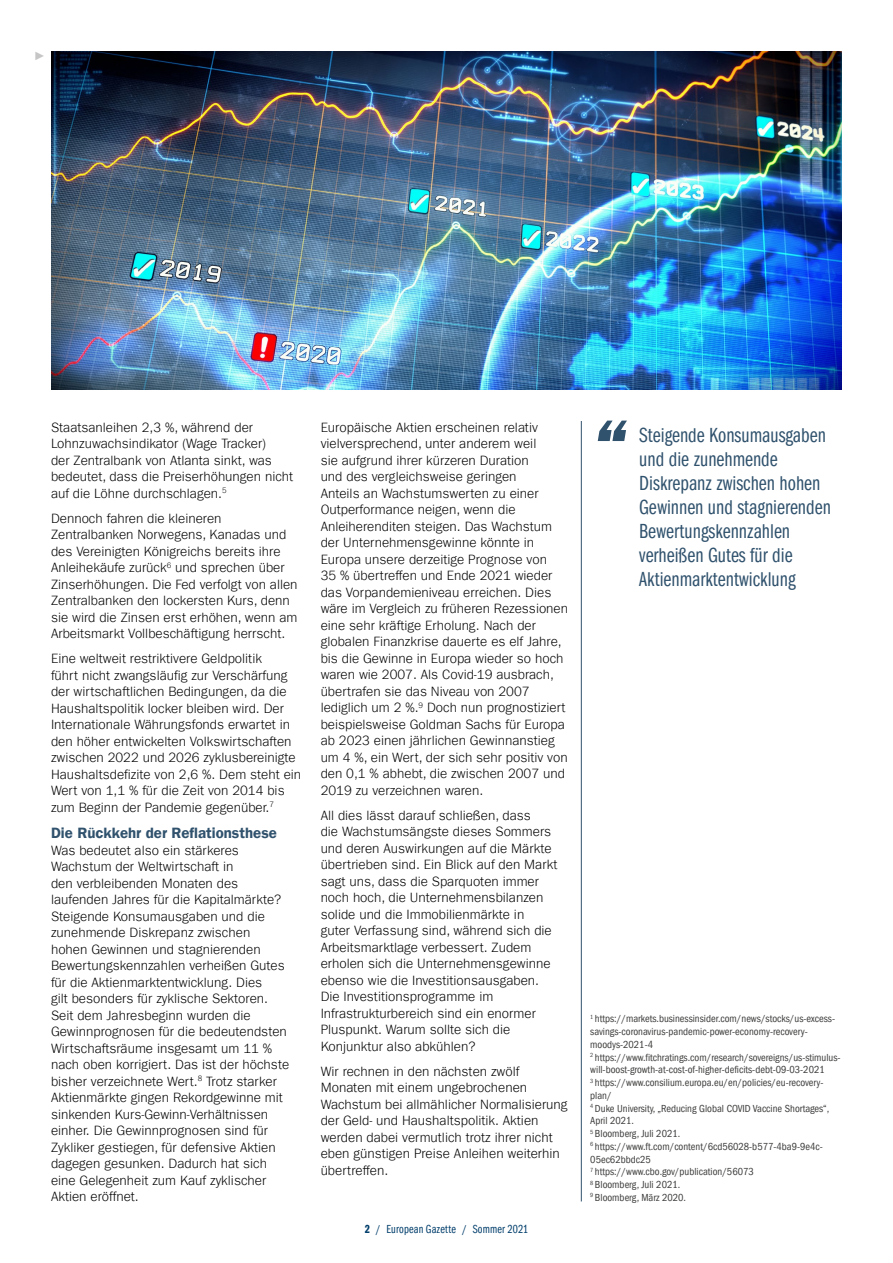
<style>
.page{position:relative;width:893px;height:1263px;background:#fff}
.page>*{position:absolute;margin:0;border:0;box-sizing:border-box;transform-origin:0 0}
.t1{font:72px "ITC Frank Gofor Ameriprise Hvy It";color:#30526d}
.t2{font:21px/24px "ITC Frank Gofor Ameriprise Bk Cm";color:#30526d}
.t3{font:15px "ITC Frank Gofor Ameriprise Dm";color:#30526d}
.t4{font:300 13.5px/16.5px "ITC Frank Gofor Ameriprise";color:#000}
.t5{font:12px "ITC Frank Gofor Ameriprise Bk Cm";letter-spacing:.015em;color:#003e6b}
.t6{font:12px "Arial";color:#c6c6c6}
.t7{font:condensed 10.5px/12.8px "ITC Frank Gofor Ameriprise";color:#3c3c3b}
.s1{font-family:"ITC Frank Gofor Ameriprise Dm Cm"}
</style>
<div class="page">
<hr style="left:581px;top:421px;width:1px;height:780px;background:#30526d">
<img style="left:51px;top:51px;width:791px;height:338px">
<p class="t6" style="left:34px;top:48px;width:13px">►</p>
<p class="t4" style="left:51px;top:419px;width:244px">Staatsanleihen 2,3 %, während der Lohnzuwachsindikator (Wage Tracker)<br>der Zentralbank von Atlanta sinkt, was bedeutet, dass die Preiserhöhungen nicht auf die Löhne durchschlagen.<sup>5</sup></p>
<p class="t4" style="left:51px;top:510px;width:248px">Dennoch fahren die kleineren Zentralbanken Norwegens, Kanadas und des Vereinigten Königreichs bereits ihre Anleihekäufe zurück<sup>6</sup> und sprechen über Zinserhöhungen. Die Fed verfolgt von allen Zentralbanken den lockersten Kurs, denn sie wird die Zinsen erst erhöhen, wenn am Arbeitsmarkt Vollbeschäftigung herrscht.</p>
<p class="t4" style="left:51px;top:650px;width:252px">Eine weltweit restriktivere Geldpolitik<br>führt nicht zwangsläufig zur Verschärfung der wirtschaftlichen Bedingungen, da die Haushaltspolitik locker bleiben wird. Der Internationale Währungsfonds erwartet in den höher entwickelten Volkswirtschaften zwischen 2022 und 2026 zyklusbereinigte Haushaltsdefizite von 2,6 %. Dem steht ein Wert von 1,1 % für die Zeit von 2014 bis zum Beginn der Pandemie gegenüber.<sup>7</sup></p>
<p class="t3" style="left:51px;top:824px;width:227px">Die Rückkehr der Reflationsthese</p>
<p class="t4" style="left:51px;top:842px;width:240px">Was bedeutet also ein stärkeres Wachstum der Weltwirtschaft in<br>den verbleibenden Monaten des laufenden Jahres für die Kapitalmärkte?<br>Steigende Konsumausgaben und die zunehmende Diskrepanz zwischen hohen Gewinnen und stagnierenden Bewertungskennzahlen verheißen Gutes für die Aktienmarktentwicklung. Dies<br>gilt besonders für zyklische Sektoren.<br>Seit dem Jahresbeginn wurden die Gewinnprognosen für die bedeutendsten Wirtschaftsräume insgesamt um 11 % nach oben korrigiert. Das ist der höchste bisher verzeichnete Wert.<sup>8</sup> Trotz starker Aktienmärkte gingen Rekordgewinne mit sinkenden Kurs-Gewinn-Verhältnissen einher. Die Gewinnprognosen sind für Zykliker gestiegen, für defensive Aktien dagegen gesunken. Dadurch hat sich eine Gelegenheit zum Kauf zyklischer Aktien eröffnet.</p>
<p class="t4" style="left:321px;top:419px;width:249px">Europäische Aktien erscheinen relativ vielversprechend, unter anderem weil<br>sie aufgrund ihrer kürzeren Duration<br>und des vergleichsweise geringen<br>Anteils an Wachstumswerten zu einer Outperformance neigen, wenn die Anleiherenditen steigen. Das Wachstum der Unternehmensgewinne könnte in Europa unsere derzeitige Prognose von<br>35 % übertreffen und Ende 2021 wieder das Vorpandemieniveau erreichen. Dies wäre im Vergleich zu früheren Rezessionen eine sehr kräftige Erholung. Nach der globalen Finanzkrise dauerte es elf Jahre, bis die Gewinne in Europa wieder so hoch waren wie 2007. Als Covid-19 ausbrach, übertrafen sie das Niveau von 2007 lediglich um 2 %.<sup>9</sup> Doch nun prognostiziert beispielsweise Goldman Sachs für Europa ab 2023 einen jährlichen Gewinnanstieg um 4 %, ein Wert, der sich sehr positiv von den 0,1 % abhebt, die zwischen 2007 und 2019 zu verzeichnen waren.</p>
<p class="t4" style="left:321px;top:807px;width:238px">All dies lässt darauf schließen, dass<br>die Wachstumsängste dieses Sommers und deren Auswirkungen auf die Märkte übertrieben sind. Ein Blick auf den Markt sagt uns, dass die Sparquoten immer noch hoch, die Unternehmensbilanzen solide und die Immobilienmärkte in<br>guter Verfassung sind, während sich die Arbeitsmarktlage verbessert. Zudem erholen sich die Unternehmensgewinne ebenso wie die Investitionsausgaben.<br>Die Investitionsprogramme im Infrastrukturbereich sind ein enormer Pluspunkt. Warum sollte sich die Konjunktur also abkühlen?</p>
<p class="t4" style="left:321px;top:1063px;width:248px">Wir rechnen in den nächsten zwölf Monaten mit einem ungebrochenen Wachstum bei allmählicher Normalisierung der Geld- und Haushaltspolitik. Aktien werden dabei vermutlich trotz ihrer nicht eben günstigen Preise Anleihen weiterhin übertreffen.</p>
<p class="t5" style="left:365px;top:1222px;width:165px"><span class="s1">2</span> / European Gazette / Sommer 2021</p>
<h1 class="t1" style="left:592px;top:403px;width:35px">“</h1>
<h2 class="t2" style="left:639px;top:423px;width:193px">Steigende Konsumausgaben und die zunehmende<br>Diskrepanz zwischen hohen<br>Gewinnen und stagnierenden<br>Bewertungskennzahlen verheißen Gutes für die<br>Aktienmarktentwicklung</h2>
<p class="t7" style="left:590px;top:1013px;width:252px"><sup>1</sup> https://markets.businessinsider.com/news/stocks/us-excess&shy;savings-coronavirus-pandemic-power-economy-recovery&shy;moodys-2021-4<br><sup>2</sup> https://www.fitchratings.com/research/sovereigns/us-stimulus&shy;will-boost-growth-at-cost-of-higher-deficits-debt-09-03-2021<br><sup>3</sup> https://www.consilium.europa.eu/en/policies/eu-recovery&shy;plan/<br><sup>4</sup> Duke University, „Reducing Global COVID Vaccine Shortages“, April 2021.<br><sup>5</sup> Bloomberg, Juli 2021.<br><sup>6</sup> https://www.ft.com/content/6cd56028-b577-4ba9-9e4c-05ec62bbdc25<br><sup>7</sup> https://www.cbo.gov/publication/56073<br><sup>8</sup> Bloomberg, Juli 2021.<br><sup>9</sup> Bloomberg, März 2020.</p>
</div>
